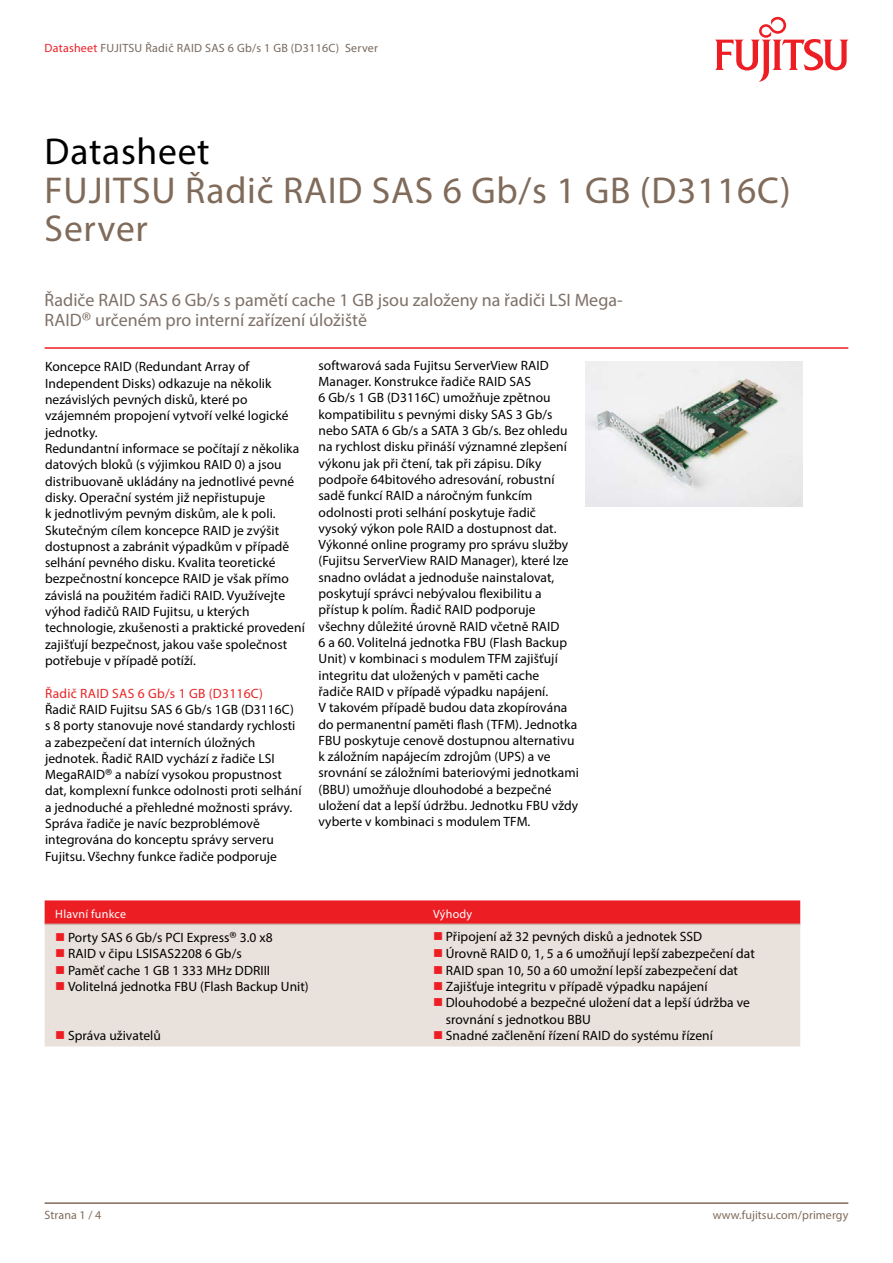
<style>
.page{position:relative;width:893px;height:1263px;background:#fff}
.page>*{position:absolute;margin:0;border:0;box-sizing:border-box;transform-origin:0 0}
.t1{font:37.5px/38.7px "Myriad Pro";letter-spacing:.02em;color:#806b5b}
.t2{font:37.5px "Myriad Pro";letter-spacing:.02em;color:#000}
.t3{font:18px/19.5px "Myriad Pro";color:#7e7168}
.t4{font:13.5px/16.4px "Myriad Pro";letter-spacing:.005em;color:#000}
.t5{font:13.5px "Myriad Pro";letter-spacing:.02em;color:#e82425}
.t6{font:12px "Myriad Pro";letter-spacing:.02em;color:#79695e}
.t7{font:12px "Myriad Pro";letter-spacing:.005em;color:#806b5b}
.t8{font:12px "Myriad Pro";letter-spacing:.02em;color:#fff}
.s1{color:#ed1d24}
.s2{font-family:"Fujitsu Sans";font-weight:300}
</style>
<div class="page">
<hr style="left:45px;top:1202px;width:803px;height:2px;background:#806b5b">
<hr style="left:45px;top:347px;width:803px;height:2px;background:#ed1d24">
<svg style="left:715px;top:17px;width:133px;height:65px"></svg>
<img style="left:586px;top:362px;width:217px;height:144px">
<div style="left:45px;top:900px;width:755px;height:23px;background:#ed1d24"></div>
<div style="left:45px;top:925px;width:755px;height:121px;background:#e9e1db"></div>
<hr style="left:45px;top:923px;width:377px;height:2px;background:#c9bbb0">
<hr style="left:422px;top:923px;width:378px;height:2px;background:#c9bbb0">
<svg style="left:56px;top:932px;width:8px;height:8px"></svg>
<svg style="left:434px;top:932px;width:8px;height:8px"></svg>
<svg style="left:56px;top:949px;width:8px;height:8px"></svg>
<svg style="left:434px;top:949px;width:8px;height:8px"></svg>
<svg style="left:56px;top:965px;width:8px;height:8px"></svg>
<svg style="left:434px;top:965px;width:8px;height:8px"></svg>
<svg style="left:56px;top:982px;width:8px;height:8px"></svg>
<svg style="left:434px;top:982px;width:8px;height:8px"></svg>
<svg style="left:434px;top:998px;width:8px;height:8px"></svg>
<svg style="left:56px;top:1031px;width:8px;height:8px"></svg>
<svg style="left:434px;top:1031px;width:8px;height:8px"></svg>
<p class="t6" style="left:45px;top:40px;width:335px"><span class="s1">Datasheet</span> FUJITSU Řadič RAID SAS 6 Gb/s 1 GB (D3116C) Server</p>
<h1 class="t2" style="left:45px;top:128px;width:167px">Datasheet</h1>
<h1 class="t1" style="left:45px;top:170px;width:748px">FUJITSU Řadič RAID SAS 6 Gb/s 1 GB (D3116C)<br>Server</h1>
<h2 class="t3" style="left:45px;top:290px;width:579px">Řadiče RAID SAS 6 Gb/s s pamětí cache 1 GB jsou založeny na řadiči LSI Mega-<br>RAID<span class="s2">®</span> určeném pro interní zařízení úložiště</h2>
<p class="t4" style="left:45px;top:358px;width:261px">Koncepce RAID (Redundant Array of Independent Disks) odkazuje na několik nezávislých pevných disků, které po vzájemném propojení vytvoří velké logické jednotky.<br>Redundantní informace se počítají z několika datových bloků (s výjimkou RAID 0) a jsou distribuovaně ukládány na jednotlivé pevné disky. Operační systém již nepřistupuje<br>k jednotlivým pevným diskům, ale k poli.<br>Skutečným cílem koncepce RAID je zvýšit dostupnost a zabránit výpadkům v případě selhání pevného disku. Kvalita teoretické bezpečnostní koncepce RAID je však přímo závislá na použitém řadiči RAID. Využívejte výhod řadičů RAID Fujitsu, u kterých technologie, zkušenosti a praktické provedení zajišťují bezpečnost, jakou vaše společnost potřebuje v případě potíží.</p>
<p class="t5" style="left:45px;top:685px;width:220px">Řadič RAID SAS 6 Gb/s 1 GB (D3116C)</p>
<p class="t4" style="left:45px;top:701px;width:258px">Řadič RAID Fujitsu SAS 6 Gb/s 1GB (D3116C) s 8 porty stanovuje nové standardy rychlosti a zabezpečení dat interních úložných jednotek. Řadič RAID vychází z řadiče LSI MegaRAID<span class="s2">®</span> a nabízí vysokou propustnost dat, komplexní funkce odolnosti proti selhání a jednoduché a přehledné možnosti správy.<br>Správa řadiče je navíc bezproblémově integrována do konceptu správy serveru Fujitsu. Všechny funkce řadiče podporuje</p>
<p class="t4" style="left:319px;top:357px;width:262px">softwarová sada Fujitsu ServerView RAID Manager. Konstrukce řadiče RAID SAS<br>6 Gb/s 1 GB (D3116C) umožňuje zpětnou kompatibilitu s pevnými disky SAS 3 Gb/s nebo SATA 6 Gb/s a SATA 3 Gb/s. Bez ohledu na rychlost disku přináší významné zlepšení výkonu jak při čtení, tak při zápisu. Díky podpoře 64bitového adresování, robustní sadě funkcí RAID a náročným funkcím odolnosti proti selhání poskytuje řadič<br>vysoký výkon pole RAID a dostupnost dat.<br>Výkonné online programy pro správu služby (Fujitsu ServerView RAID Manager), které lze snadno ovládat a jednoduše nainstalovat, poskytují správci nebývalou flexibilitu a přístup k polím. Řadič RAID podporuje všechny důležité úrovně RAID včetně RAID<br>6 a 60. Volitelná jednotka FBU (Flash Backup Unit) v kombinaci s modulem TFM zajišťují integritu dat uložených v paměti cache<br>řadiče RAID v případě výpadku napájení.<br>V takovém případě budou data zkopírována do permanentní paměti flash (TFM). Jednotka FBU poskytuje cenově dostupnou alternativu k záložním napájecím zdrojům (UPS) a ve srovnání se záložními bateriovými jednotkami (BBU) umožňuje dlouhodobé a bezpečné uložení dat a lepší údržbu. Jednotku FBU vždy vyberte v kombinaci s modulem TFM.</p>
<p class="t8" style="left:55px;top:906px;width:72px">Hlavní funkce</p>
<p class="t8" style="left:433px;top:906px;width:41px">Výhody</p>
<p class="t4" style="left:68px;top:928px;width:206px">Porty SAS 6 Gb/s PCI Express<span class="s2">®</span> 3.0 x8</p>
<p class="t4" style="left:446px;top:928px;width:258px">Připojení až 32 pevných disků a jednotek SSD</p>
<p class="t4" style="left:68px;top:945px;width:175px">RAID v čipu LSISAS2208 6 Gb/s</p>
<p class="t4" style="left:446px;top:945px;width:311px">Úrovně RAID 0, 1, 5 a 6 umožňují lepší zabezpečení dat</p>
<p class="t4" style="left:68px;top:961px;width:204px">Paměť cache 1 GB 1 333 MHz DDRIII</p>
<p class="t4" style="left:446px;top:961px;width:294px">RAID span 10, 50 a 60 umožní lepší zabezpečení dat</p>
<p class="t4" style="left:68px;top:978px;width:242px">Volitelná jednotka FBU (Flash Backup Unit)</p>
<p class="t4" style="left:446px;top:978px;width:306px">Zajišťuje integritu v případě výpadku napájení<br>Dlouhodobé a bezpečné uložení dat a lepší údržba ve srovnání s jednotkou BBU</p>
<p class="t4" style="left:68px;top:1027px;width:94px">Správa uživatelů</p>
<p class="t4" style="left:446px;top:1027px;width:269px">Snadné začlenění řízení RAID do systému řízení</p>
<p class="t7" style="left:45px;top:1207px;width:58px">Strana 1 / 4</p>
<p class="t7" style="left:713px;top:1207px;width:137px">www.fujitsu.com/primergy</p>
</div>
